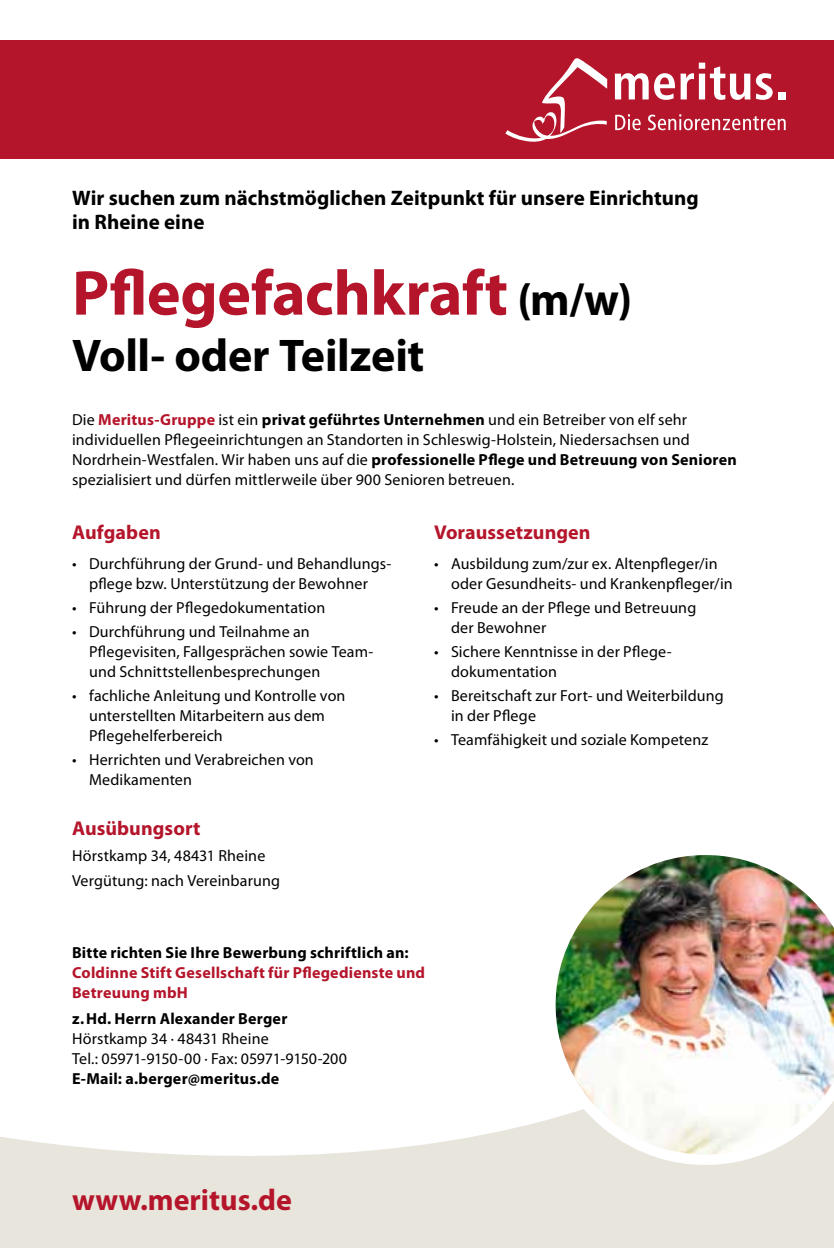
<style>
.page{position:relative;width:834px;height:1248px;background:#fff}
.page>*{position:absolute;margin:0;border:0;box-sizing:border-box;transform-origin:0 0}
.t1{font:700 64px "Myriad Pro";letter-spacing:-.01em;color:#b5152b}
.t2{font:700 46px "Myriad Pro";letter-spacing:-.005em;color:#000}
.t3{font:700 30px "Myriad Pro";color:#b5152b}
.t4{font:700 21px/24px "Myriad Pro";color:#000}
.t5{font:700 20px "Myriad Pro";letter-spacing:.005em;color:#b5152b}
.t6{font:16px/20px "Myriad Pro";letter-spacing:.01em;color:#000}
.t7{font:700 16px "Myriad Pro";letter-spacing:.015em;color:#000}
.t8{font:700 16px/20px "Myriad Pro";letter-spacing:.015em;color:#b5152b}
.s1{font-size:46px;color:#000}
.s2{font-weight:700;color:#b5152b}
.s3{font-weight:700}
</style>
<div class="page">
<svg style="left:0;top:1120px;width:833px;height:127px;fill:#e8e5dc"></svg>
<div style="left:0;top:40px;width:833px;height:118px;background:#b5152b"></div>
<svg style="left:614px;top:73px;width:34px;height:26px"></svg>
<svg style="left:654px;top:63px;width:118px;height:37px"></svg>
<div style="left:778px;top:92px;width:7px;height:7px;background:#fff"></div>
<svg style="left:615px;top:114px;width:25px;height:16px"></svg>
<svg style="left:648px;top:114px;width:137px;height:16px"></svg>
<svg style="left:505px;top:58px;width:102px;height:84px"></svg>
<img style="left:545px;top:855px;width:288px;height:309px">
<h3 class="t4" style="left:72px;top:186px;width:628px">Wir suchen zum nächstmöglichen Zeitpunkt für unsere Einrichtung in Rheine eine</h3>
<h1 class="t1" style="left:72px;top:251px;width:561px">Pflegefachkraft <span class="s1">(m/w)</span></h1>
<h2 class="t2" style="left:72px;top:325px;width:354px">Voll- oder Teilzeit</h2>
<p class="t6" style="left:72px;top:409px;width:666px">Die <span class="s2">Meritus-Gruppe</span> ist ein <span class="s3">privat geführtes Unternehmen</span> und ein Betreiber von elf sehr individuellen Pflegeeinrichtungen an Standorten in Schleswig-Holstein, Niedersachsen und Nordrhein-Westfalen. Wir haben uns auf die <span class="s3">professionelle Pflege und Betreuung von Senioren </span>spezialisiert und dürfen mittlerweile über 900 Senioren betreuen.</p>
<p class="t5" style="left:72px;top:519px;width:90px">Aufgaben</p>
<p class="t6" style="left:72px;top:553px;width:320px;text-align:center">• Durchführung der Grund- und Behandlungs&shy;pflege bzw. Unterstützung der Bewohner</p>
<p class="t6" style="left:72px;top:597px;width:255px">• Führung der Pflegedokumentation</p>
<p class="t6" style="left:89px;top:621px;width:286px;text-indent:-17px">• Durchführung und Teilnahme an<br>Pflegevisiten, Fallgesprächen sowie Team&shy;und Schnittstellenbesprechungen</p>
<p class="t6" style="left:89px;top:685px;width:258px;text-indent:-17px">• fachliche Anleitung und Kontrolle von unterstellten Mitarbeitern aus dem<br>Pflegehelferbereich</p>
<p class="t6" style="left:89px;top:749px;width:226px;text-indent:-17px">• Herrichten und Verabreichen von<br>Medikamenten</p>
<p class="t5" style="left:72px;top:815px;width:130px">Ausübungsort</p>
<p class="t6" style="left:72px;top:842px;width:209px;line-height:25.6px">Hörstkamp 34, 48431 Rheine<br>Vergütung: nach Vereinbarung</p>
<p class="t5" style="left:434px;top:519px;width:158px">Voraussetzungen</p>
<p class="t6" style="left:451px;top:553px;width:283px;text-indent:-17px">• Ausbildung zum/zur ex. Altenpfleger/in oder Gesundheits- und Krankenpfleger/in</p>
<p class="t6" style="left:451px;top:597px;width:247px;text-indent:-17px">• Freude an der Pflege und Betreuung der Bewohner</p>
<p class="t6" style="left:451px;top:641px;width:221px;text-indent:-17px">• Sichere Kenntnisse in der Pflege&shy;dokumentation</p>
<p class="t6" style="left:451px;top:685px;width:274px;text-indent:-17px">• Bereitschaft zur Fort- und Weiterbildung in der Pflege</p>
<p class="t6" style="left:434px;top:729px;width:276px">• Teamfähigkeit und soziale Kompetenz</p>
<p class="t7" style="left:72px;top:942px;width:338px">Bitte richten Sie Ihre Bewerbung schriftlich an:</p>
<p class="t8" style="left:72px;top:961px;width:354px">Coldinne Stift Gesellschaft für Pflegedienste und<br>Betreuung mbH</p>
<p class="t7" style="left:72px;top:1007px;width:217px">z.Hd. Herrn Alexander Berger</p>
<p class="t6" style="left:72px;top:1027px;width:276px">Hörstkamp 34 · 48431 Rheine<br>Tel.: 05971-9150-00 · Fax: 05971-9150-200</p>
<p class="t7" style="left:72px;top:1067px;width:209px">E-Mail: a.berger@meritus.de</p>
<h3 class="t3" style="left:72px;top:1180px;width:221px">www.meritus.de</h3>
</div>
